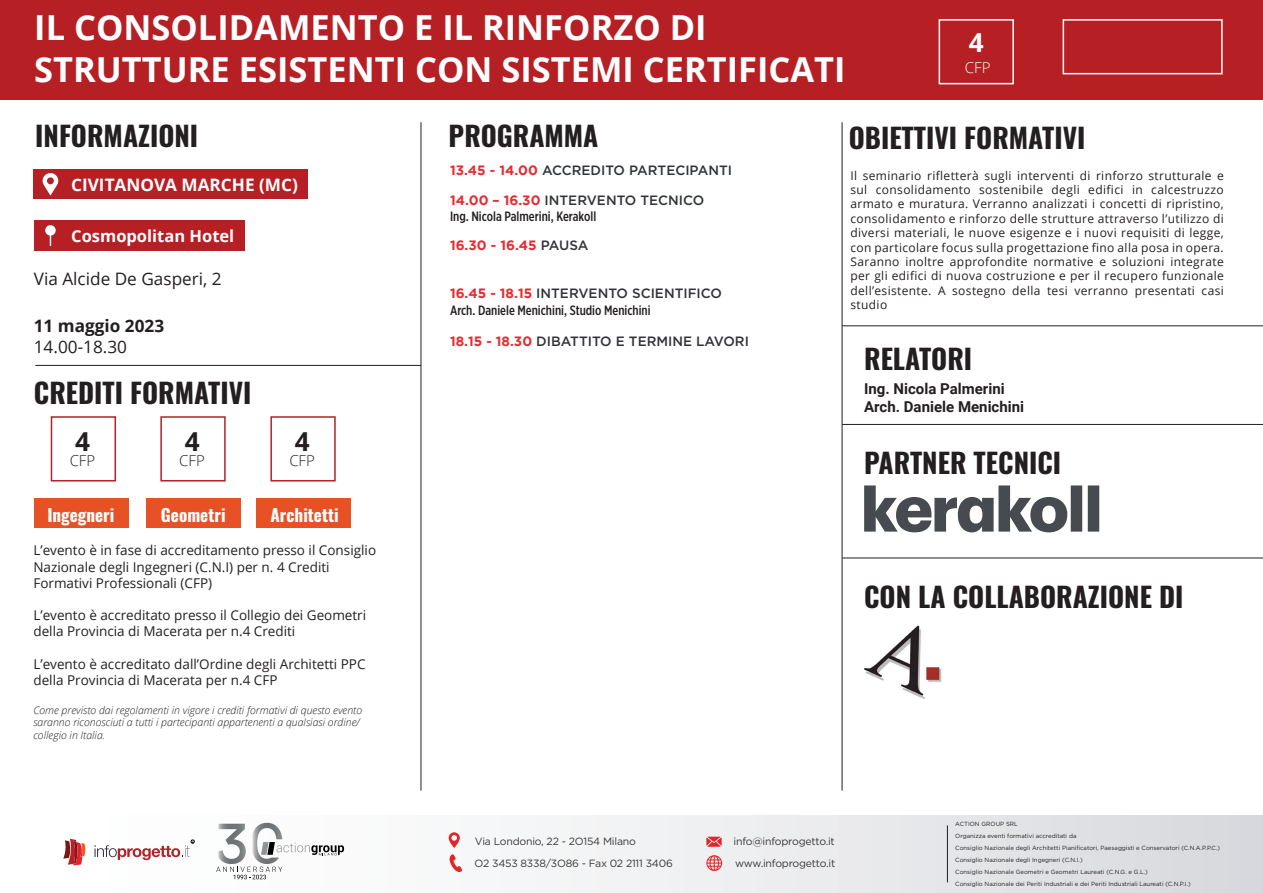
<style>
.page{position:relative;width:1263px;height:893px;background:#fff}
.page>*{position:absolute;margin:0;border:0;box-sizing:border-box;transform-origin:0 0}
.t1{font:700 34.5px/41.4px "Open Sans";color:#fff}
.t2{font:700 27.6px "Oswald";color:#231f20}
.t3{font:700 26.1px "Open Sans";color:#231f20}
.t4{font:700 26.1px "Open Sans";color:#fff}
.t5{font:500 19.95px "Gotham";letter-spacing:-.01em;color:#fff}
.t6{font:17.1px "Open Sans";color:#231f20}
.t7{font:700 17.1px "Oswald";color:#fff}
.t8{font:700 17.1px "Open Sans";color:#fff}
.t9{font:700 17.1px "Open Sans";color:#231f20}
.t10{font:700 16.5px "Open Sans";color:#fff}
.t11{font:700 15px "Roboto";color:#231f20}
.t12{font:300 15px "Open Sans";color:#231f20}
.t13{font:300 15px "Open Sans";color:#fff}
.t14{font:13.5px/16.2px "Open Sans";color:#231f20}
.t15{font:500 13.5px "Gotham";color:#313436}
.t16{font:500 13.5px "Gotham X Narrow";color:#231f20}
.t17{font:700 13.5px "Gotham";color:#e82a32}
.t18{font:12px/14.4px "Open Sans";letter-spacing:.03em;color:#231f20;text-align:justify}
.t19{font:italic 300 10.5px/12.6px "Open Sans";color:#231f20}
.t20{font:10.5px "Gotham";letter-spacing:-.02em;color:#3b3838}
.t21{font:6px "Gotham";color:#231f20}
.s1{font-weight:700;color:#e82a32}
.s2{font-weight:500;color:#313436}
</style>
<div class="page">
<div style="left:0;top:815px;width:1263px;height:78px;background:linear-gradient(to right,#fff,#dbdcdf)"></div>
<svg style="left:449px;top:854px;width:13px;height:18px"></svg>
<svg style="left:706px;top:855px;width:16px;height:16px"></svg>
<svg style="left:706px;top:837px;width:16px;height:10px"></svg>
<svg style="left:449px;top:832px;width:11px;height:16px"></svg>
<hr style="left:947px;top:825px;width:1px;height:57px;background:#231f20">
<div style="left:0;top:0;width:1263px;height:99px;background:#b62025"></div>
<hr style="left:421px;top:122px;width:1px;height:669px;background:#231f20">
<hr style="left:842px;top:122px;width:1px;height:669px;background:#231f20">
<div style="left:34px;top:169px;width:274px;height:30px;background:#b62025"></div>
<div style="left:34px;top:220px;width:210px;height:31px;background:#b62025"></div>
<div style="left:34px;top:498px;width:95px;height:30px;background:#e65225"></div>
<div style="left:146px;top:498px;width:95px;height:30px;background:#e65225"></div>
<div style="left:256px;top:498px;width:95px;height:30px;background:#e65225"></div>
<svg style="left:42px;top:173px;width:17px;height:23px"></svg>
<div style="left:45px;top:225px;width:11px;height:11px;background:#fff;border-radius:5px"></div>
<div style="left:51px;top:416px;width:65px;height:65px;border:2px solid #b62025"></div>
<div style="left:160px;top:416px;width:66px;height:65px;border:2px solid #b62025"></div>
<div style="left:270px;top:416px;width:66px;height:65px;border:2px solid #b62025"></div>
<hr style="left:35px;top:365px;width:386px;height:1px;background:#231f20">
<hr style="left:842px;top:424px;width:421px;height:1px;background:#231f20">
<hr style="left:842px;top:558px;width:421px;height:1px;background:#231f20">
<hr style="left:842px;top:326px;width:421px;height:1px;background:#231f20">
<div style="left:938px;top:19px;width:76px;height:65px;border:2px solid #fff"></div>
<div style="left:1062px;top:19px;width:160px;height:55px;border:2px solid #fff"></div>
<svg style="left:63px;top:839px;width:24px;height:26px"></svg>
<svg style="left:95px;top:840px;width:99px;height:20px"></svg>
<svg style="left:216px;top:823px;width:128px;height:56px"></svg>
<svg style="left:864px;top:485px;width:235px;height:47px"></svg>
<img style="left:864px;top:625px;width:78px;height:74px">
<p class="t1" style="left:34px;top:6px;width:813px">IL CONSOLIDAMENTO E IL RINFORZO DI<br>STRUTTURE ESISTENTI CON SISTEMI CERTIFICATI</p>
<p class="t5" style="left:562px;top:56px;width:141px">PROGRAMMA</p>
<p class="t4" style="left:969px;top:24px;width:16px">4</p>
<p class="t13" style="left:965px;top:57px;width:27px">CFP</p>
<p class="t2" style="left:35px;top:122px;width:164px">INFORMAZIONI</p>
<p class="t2" style="left:449px;top:122px;width:151px">PROGRAMMA</p>
<p class="t2" style="left:849px;top:123px;width:238px">OBIETTIVI FORMATIVI</p>
<p class="t8" style="left:71px;top:173px;width:228px">CIVITANOVA MARCHE (MC)</p>
<p class="t10" style="left:71px;top:224px;width:165px">Cosmopolitan Hotel</p>
<p class="t6" style="left:34px;top:267px;width:189px">Via Alcide De Gasperi, 2</p>
<p class="t9" style="left:34px;top:314px;width:132px">11 maggio 2023</p>
<p class="t6" style="left:34px;top:335px;width:95px">14.00-18.30</p>
<p class="t2" style="left:34px;top:378px;width:219px">CREDITI FORMATIVI</p>
<p class="t3" style="left:75px;top:423px;width:16px">4</p>
<p class="t3" style="left:185px;top:423px;width:16px">4</p>
<p class="t3" style="left:295px;top:423px;width:16px">4</p>
<p class="t12" style="left:70px;top:451px;width:27px">CFP</p>
<p class="t12" style="left:179px;top:451px;width:27px">CFP</p>
<p class="t12" style="left:289px;top:451px;width:27px">CFP</p>
<p class="t7" style="left:47px;top:506px;width:69px">Ingegneri</p>
<p class="t7" style="left:161px;top:506px;width:66px">Geometri</p>
<p class="t7" style="left:270px;top:506px;width:70px">Architetti</p>
<p class="t14" style="left:33px;top:542px;width:344px">L’evento è in fase di accreditamento presso il Consiglio<br>Nazionale degli Ingegneri (C.N.I) per n. 4 Crediti<br>Formativi Professionali (CFP)</p>
<p class="t14" style="left:33px;top:607px;width:334px">L’evento è accreditato presso il Collegio dei Geometri della Provincia di Macerata per n.4 Crediti</p>
<p class="t14" style="left:33px;top:655px;width:334px">L’evento è accreditato dall’Ordine degli Architetti PPC della Provincia di Macerata per n.4 CFP</p>
<p class="t19" style="left:33px;top:703px;width:330px">Come previsto dai regolamenti in vigore i crediti formativi di questo evento saranno riconosciuti a tutti i partecipanti appartenenti a qualsiasi ordine/ collegio in Italia.</p>
<p class="t15" style="left:450px;top:162px;width:284px"><span class="s1">13.45 - 14.00</span> ACCREDITO PARTECIPANTI</p>
<p class="t15" style="left:450px;top:191px;width:256px"><span class="s1">14.00 – 16.30</span> INTERVENTO TECNICO</p>
<p class="t16" style="left:450px;top:208px;width:148px">Ing. Nicola Palmerini, Kerakoll</p>
<p class="t17" style="left:450px;top:238px;width:140px">16.30 - 16.45 <span class="s2">PAUSA</span></p>
<p class="t15" style="left:450px;top:285px;width:273px"><span class="s1">16.45 - 18.15</span> INTERVENTO SCIENTIFICO</p>
<p class="t16" style="left:450px;top:302px;width:202px">Arch. Daniele Menichini, Studio Menichini</p>
<p class="t15" style="left:450px;top:332px;width:300px"><span class="s1">18.15 - 18.30</span> DIBATTITO E TERMINE LAVORI</p>
<p class="t18" style="left:850px;top:168px;width:375px">Il seminario rifletterà sugli interventi di rinforzo strutturale e sul consolidamento sostenibile degli edifici in calcestruzzo armato e muratura. Verranno analizzati i concetti di ripristino, consolidamento e rinforzo delle strutture attraverso l’utilizzo di diversi materiali, le nuove esigenze e i nuovi requisiti di legge, con particolare focus sulla progettazione fino alla posa in opera.<br>Saranno inoltre approfondite normative e soluzioni integrate per gli edifici di nuova costruzione e per il recupero funzionale dell’esistente. A sostegno della tesi verranno presentati casi studio</p>
<p class="t2" style="left:864px;top:345px;width:109px">RELATORI</p>
<p class="t11" style="left:864px;top:378px;width:142px">Ing. Nicola Palmerini</p>
<p class="t11" style="left:864px;top:396px;width:162px">Arch. Daniele Menichini</p>
<p class="t2" style="left:864px;top:449px;width:199px">PARTNER TECNICI</p>
<p class="t2" style="left:864px;top:582px;width:321px">CON LA COLLABORAZIONE DI</p>
<p class="t20" style="left:475px;top:834px;width:163px">Via Londonio, 22 - 2O154 Milano</p>
<p class="t20" style="left:734px;top:835px;width:103px">info@infoprogetto.it</p>
<p class="t20" style="left:474px;top:857px;width:200px">O2 3453 8338/3O86 - Fax 02 2111 3406</p>
<p class="t20" style="left:735px;top:856px;width:102px">www.infoprogetto.it</p>
<p class="t21" style="left:955px;top:820px;width:64px">ACTION GROUP SRL</p>
<p class="t21" style="left:955px;top:832px;width:123px">Organizza eventi formativi accreditati da</p>
<p class="t21" style="left:955px;top:844px;width:266px">Consiglio Nazionale degli Architetti Pianificatori, Paesaggisti e Conservatori (C.N.A.P.P.C.)</p>
<p class="t21" style="left:955px;top:856px;width:129px">Consiglio Nazionale degli Ingegneri (C.N.I.)</p>
<p class="t21" style="left:955px;top:868px;width:194px">Consiglio Nazionale Geometri e Geometri Laureati (C.N.G. e G.L.)</p>
<p class="t21" style="left:955px;top:880px;width:237px">Consiglio Nazionale dei Periti Industriali e dei Periti Industriali Laureati (C.N.P.I.)</p>
</div>
